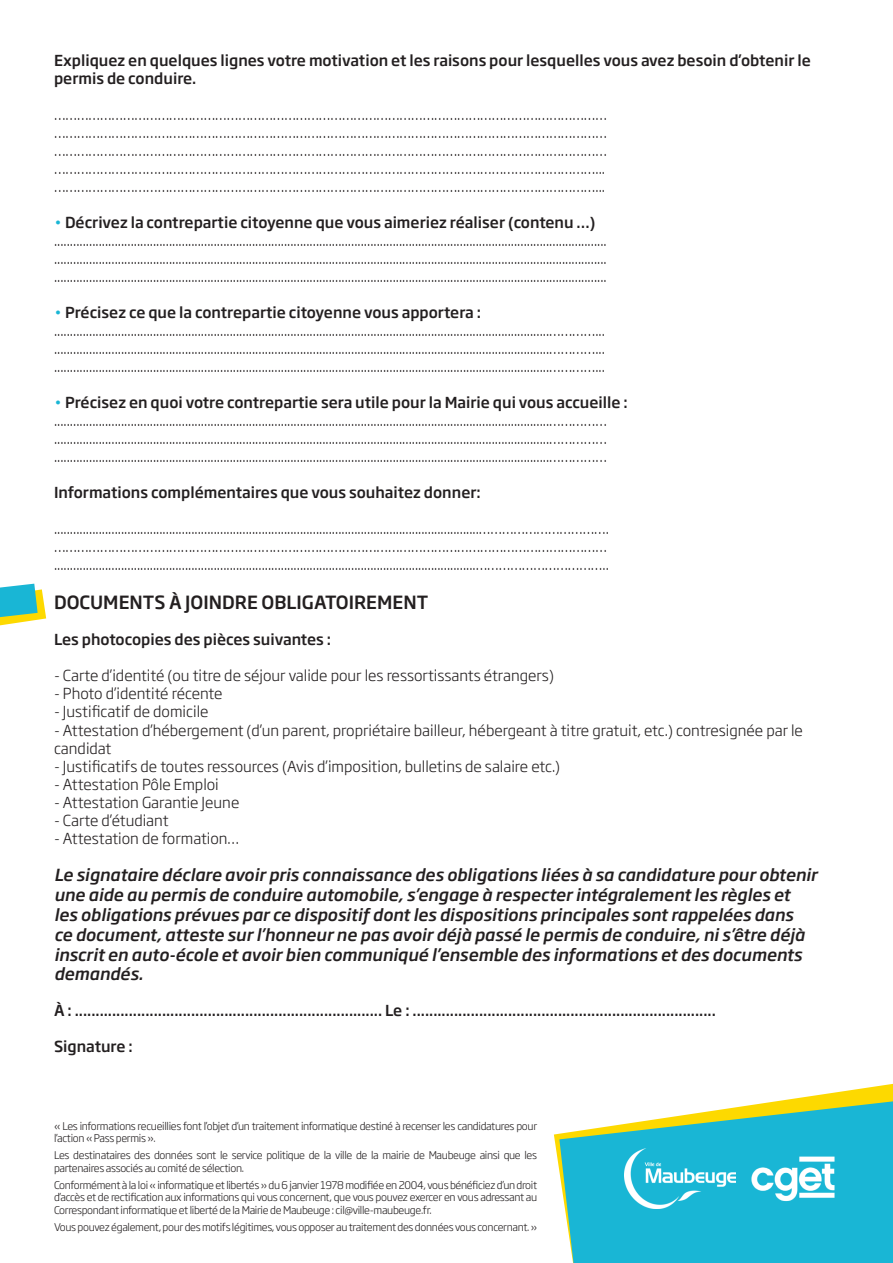
<style>
.page{position:relative;width:893px;height:1263px;background:#fff}
.page>*{position:absolute;margin:0;border:0;box-sizing:border-box;transform-origin:0 0}
.t1{font:500 18px "Soho Gothic Pro";color:#231f20}
.t2{font:italic 500 16.5px/19.8px "Soho Gothic Pro";color:#231f20}
.t3{font:300 15px/18px "Soho Gothic Pro";color:#231f20}
.t4{font:500 15px/18px "Soho Gothic Pro";color:#231f20}
.t5{font:300 10.5px/12.6px "Soho Gothic Pro";letter-spacing:-.03em;color:#231f20}
.s1{font-weight:300;color:#19b6d5}
</style>
<div class="page">
<svg style="left:554px;top:1084px;width:339px;height:85px"></svg>
<svg style="left:559px;top:1101px;width:334px;height:162px;background:#42c0c8"></svg>
<img style="left:748px;top:1146px;width:94px;height:63px">
<img style="left:624px;top:1148px;width:112px;height:61px">
<svg style="left:0;top:584px;width:46px;height:41px;background:#7ccba3"></svg>
<p class="t4" style="left:54px;top:50px;width:758px">Expliquez en quelques lignes votre motivation et les raisons pour lesquelles vous avez besoin d’obtenir le permis de conduire.</p>
<p class="t3" style="left:54px;top:104px;width:554px">………………………………………………………………………………………………………………………………</p>
<p class="t3" style="left:54px;top:122px;width:554px">………………………………………………………………………………………………………………………………</p>
<p class="t3" style="left:54px;top:140px;width:554px">………………………………………………………………………………………………………………………………</p>
<p class="t3" style="left:54px;top:158px;width:553px">……………………………………………………………………………………………………………………………...</p>
<p class="t3" style="left:54px;top:176px;width:553px">……………………………………………………………………………………………………………………………...</p>
<p class="t4" style="left:54px;top:212px;width:543px"><span class="s1">•</span> Décrivez la contrepartie citoyenne que vous aimeriez réaliser (contenu …)</p>
<p class="t3" style="left:54px;top:230px;width:554px">.............................................................................................................................................................................</p>
<p class="t3" style="left:54px;top:248px;width:554px">.............................................................................................................................................................................</p>
<p class="t3" style="left:54px;top:266px;width:554px">.............................................................................................................................................................................</p>
<p class="t4" style="left:54px;top:302px;width:429px"><span class="s1">•</span> Précisez ce que la contrepartie citoyenne vous apportera :</p>
<p class="t3" style="left:54px;top:320px;width:552px">...........................................................................................................................................................…………...</p>
<p class="t3" style="left:54px;top:338px;width:552px">...........................................................................................................................................................…………...</p>
<p class="t3" style="left:54px;top:356px;width:552px">...........................................................................................................................................................…………...</p>
<p class="t4" style="left:54px;top:392px;width:575px"><span class="s1">•</span> Précisez en quoi votre contrepartie sera utile pour la Mairie qui vous accueille :</p>
<p class="t3" style="left:54px;top:410px;width:554px">...........................................................................................................................................................……………</p>
<p class="t3" style="left:54px;top:428px;width:554px">...........................................................................................................................................................……………</p>
<p class="t3" style="left:54px;top:446px;width:554px">...........................................................................................................................................................……………</p>
<p class="t4" style="left:54px;top:482px;width:428px">Informations complémentaires que vous souhaitez donner:</p>
<p class="t3" style="left:54px;top:518px;width:556px">.....................................................................................................................................…………………………….</p>
<p class="t3" style="left:54px;top:536px;width:554px">………………………………………………………………………………………………………………………………</p>
<p class="t3" style="left:54px;top:554px;width:556px">....................................................................................................................................……………………………..</p>
<p class="t1" style="left:54px;top:589px;width:376px">DOCUMENTS À JOINDRE OBLIGATOIREMENT</p>
<p class="t4" style="left:54px;top:630px;width:279px">Les photocopies des pièces suivantes :</p>
<p class="t3" style="left:54px;top:666px;width:501px">- Carte d’identité (ou titre de séjour valide pour les ressortissants étrangers)</p>
<p class="t3" style="left:54px;top:684px;width:170px">- Photo d’identité récente</p>
<p class="t3" style="left:54px;top:702px;width:156px">- Justificatif de domicile</p>
<p class="t3" style="left:54px;top:720px;width:750px">- Attestation d’hébergement (d’un parent, propriétaire bailleur, hébergeant à titre gratuit, etc.) contresignée par le candidat</p>
<p class="t3" style="left:54px;top:756px;width:508px">- Justificatifs de toutes ressources (Avis d’imposition, bulletins de salaire etc.)</p>
<p class="t3" style="left:54px;top:774px;width:166px">- Attestation Pôle Emploi</p>
<p class="t3" style="left:54px;top:792px;width:187px">- Attestation Garantie Jeune</p>
<p class="t3" style="left:54px;top:810px;width:116px">- Carte d’étudiant</p>
<p class="t3" style="left:54px;top:828px;width:187px">- Attestation de formation…</p>
<p class="t2" style="left:54px;top:864px;width:765px">Le signataire déclare avoir pris connaissance des obligations liées à sa candidature pour obtenir une aide au permis de conduire automobile, s’engage à respecter intégralement les règles et les obligations prévues par ce dispositif dont les dispositions principales sont rappelées dans<br>ce document, atteste sur l’honneur ne pas avoir déjà passé le permis de conduire, ni s’être déjà inscrit en auto-école et avoir bien communiqué l’ensemble des informations et des documents demandés.</p>
<p class="t4" style="left:54px;top:1001px;width:663px">À : .......................................................................... Le : .........................................................................</p>
<p class="t4" style="left:54px;top:1037px;width:80px">Signature :</p>
<p class="t5" style="left:54px;top:1119px;width:485px">« Les informations recueillies font l’objet d’un traitement informatique destiné à recenser les candidatures pour l’action « Pass permis ».</p>
<p class="t5" style="left:54px;top:1148px;width:485px">Les destinataires des données sont le service politique de la ville de la mairie de Maubeuge ainsi que les partenaires associés au comité de sélection.</p>
<p class="t5" style="left:54px;top:1178px;width:485px;text-align:justify">Conformément à la loi « informatique et libertés » du 6 janvier 1978 modifiée en 2004, vous bénéficiez d’un droit d’accès et de rectification aux informations qui vous concernent, que vous pouvez exercer en vous adressant au Correspondant informatique et liberté de la Mairie de Maubeuge : cil@ville-maubeuge.fr.</p>
<p class="t5" style="left:54px;top:1220px;width:485px">Vous pouvez également, pour des motifs légitimes, vous opposer au traitement des données vous concernant. »</p>
</div>
